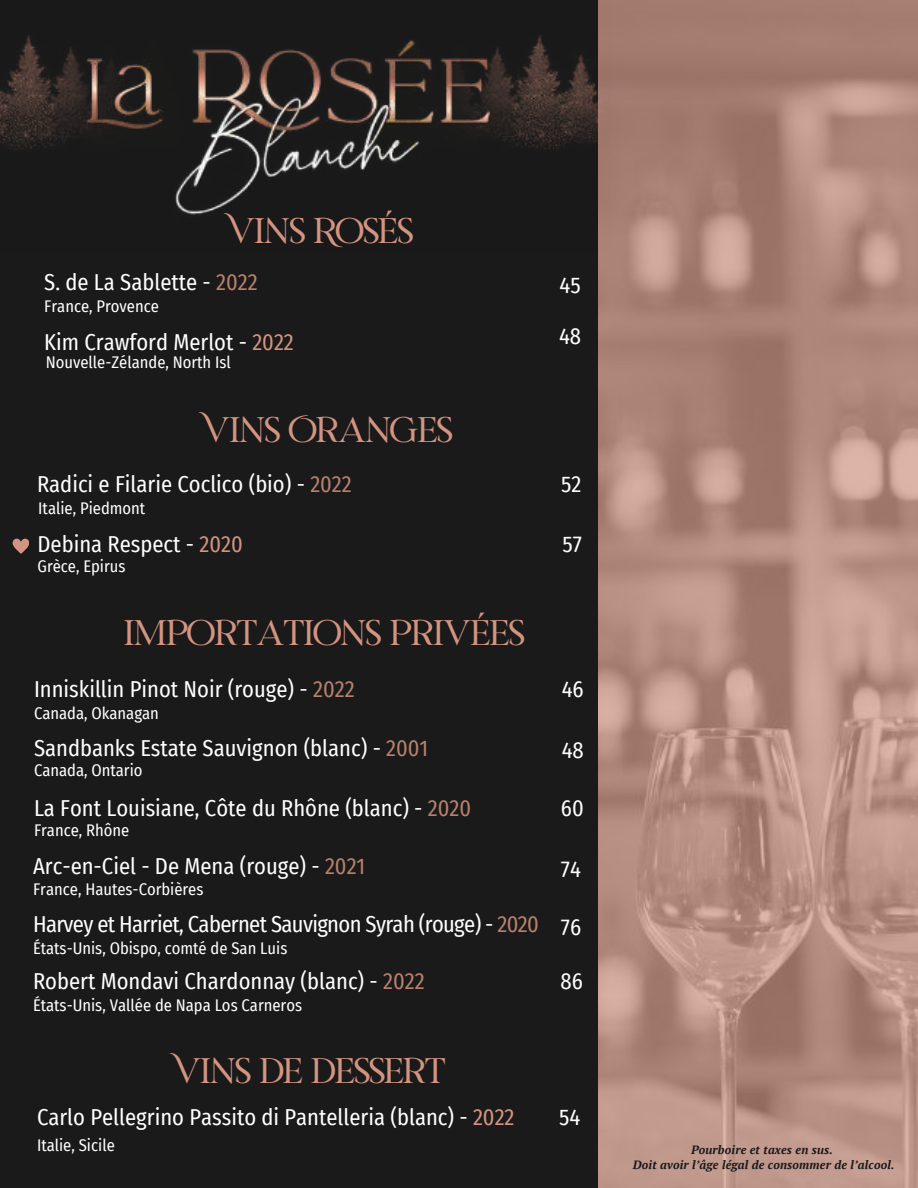
<style>
.page{position:relative;width:918px;height:1188px;background:#fff}
.page>*{position:absolute;margin:0;border:0;box-sizing:border-box;transform-origin:0 0}
.t1{font:36px "RIVERFLOWS";color:#d39481}
.t2{font:22.5px "Fira Sans Condensed";color:#fff}
.t3{font:22.5px "Fira Sans Condensed";letter-spacing:-.03em;color:#fff}
.t4{font:16.5px "Fira Sans Condensed";color:#fff}
.t5{font:italic 700 12px/15px "PT Serif";letter-spacing:.01em;color:#1a1a1a;text-align:center}
.s1{color:#b9806e}
.s2{color:#d39481}
</style>
<div class="page">
<div style="left:0;top:0;width:620px;height:1188px;background:#1a1a1a"></div>
<img style="left:599px;top:0;width:319px;height:1188px">
<svg style="left:13px;top:539px;width:16px;height:15px"></svg>
<img style="left:0;top:0;width:611px;height:253px">
<h1 class="t1" style="left:227px;top:210px;width:187px">Vins Rosés</h1>
<p class="t2" style="left:44px;top:265px;width:215px">S. de La Sablette - <span class="s1">2022</span></p>
<p class="t4" style="left:44px;top:294px;width:116px">France, Provence</p>
<p class="t2" style="left:44px;top:325px;width:251px">Kim Crawford Merlot - <span class="s2">2022</span></p>
<p class="t4" style="left:46px;top:350px;width:187px">Nouvelle-Zélande, North Isl</p>
<h1 class="t1" style="left:203px;top:408px;width:251px">Vins Oranges</h1>
<p class="t2" style="left:37px;top:468px;width:316px">Radici e Filarie Coclico (bio) - <span class="s1">2022</span></p>
<p class="t4" style="left:38px;top:496px;width:108px">Italie, Piedmont</p>
<p class="t2" style="left:38px;top:527px;width:207px">Debina Respect - <span class="s2">2020</span></p>
<p class="t4" style="left:38px;top:554px;width:89px">Grèce, Epirus</p>
<p class="t2" style="left:560px;top:269px;width:23px">45</p>
<p class="t2" style="left:559px;top:319px;width:24px">48</p>
<p class="t2" style="left:561px;top:468px;width:22px">52</p>
<p class="t2" style="left:562px;top:527px;width:21px">57</p>
<h1 class="t1" style="left:124px;top:612px;width:401px">Importations privées</h1>
<p class="t2" style="left:34px;top:672px;width:322px">Inniskillin Pinot Noir (rouge) - <span class="s1">2022</span></p>
<p class="t2" style="left:562px;top:672px;width:24px">46</p>
<p class="t4" style="left:34px;top:700px;width:126px">Canada, Okanagan</p>
<p class="t2" style="left:34px;top:732px;width:396px">Sandbanks Estate Sauvignon (blanc) - <span class="s1">2001</span></p>
<p class="t4" style="left:34px;top:758px;width:110px">Canada, Ontario</p>
<p class="t2" style="left:562px;top:734px;width:24px">48</p>
<p class="t2" style="left:34px;top:791px;width:439px">La Font Louisiane, Côte du Rhône (blanc) - <span class="s1">2020</span></p>
<p class="t2" style="left:561px;top:791px;width:24px">60</p>
<p class="t4" style="left:34px;top:818px;width:97px">France, Rhône</p>
<p class="t2" style="left:33px;top:849px;width:334px">Arc-en-Ciel - De Mena (rouge) - <span class="s1">2021</span></p>
<p class="t2" style="left:561px;top:852px;width:22px">74</p>
<p class="t4" style="left:33px;top:877px;width:172px">France, Hautes-Corbières</p>
<p class="t3" style="left:33px;top:907px;width:507px">Harvey et Harriet, Cabernet Sauvignon Syrah (rouge) - <span class="s1">2020</span></p>
<p class="t2" style="left:561px;top:910px;width:22px">76</p>
<p class="t4" style="left:33px;top:936px;width:256px">États-Unis, Obispo, comté de San Luis</p>
<p class="t2" style="left:33px;top:964px;width:393px">Robert Mondavi Chardonnay (blanc) - <span class="s1">2022</span></p>
<p class="t4" style="left:33px;top:992px;width:271px">États-Unis, Vallée de Napa Los Carneros</p>
<h1 class="t1" style="left:173px;top:1050px;width:273px">Vins de dessert</h1>
<p class="t2" style="left:37px;top:1100px;width:479px">Carlo Pellegrino Passito di Pantelleria (blanc) - <span class="s2">2022</span></p>
<p class="t4" style="left:37px;top:1133px;width:79px">Italie, Sicile</p>
<p class="t2" style="left:560px;top:964px;width:24px">86</p>
<p class="t2" style="left:559px;top:1100px;width:23px">54</p>
<p class="t5" style="left:633px;top:1142px;width:263px">Pourboire et taxes en sus.<br>Doit avoir l’âge légal de consommer de l’alcool.</p>
</div>
